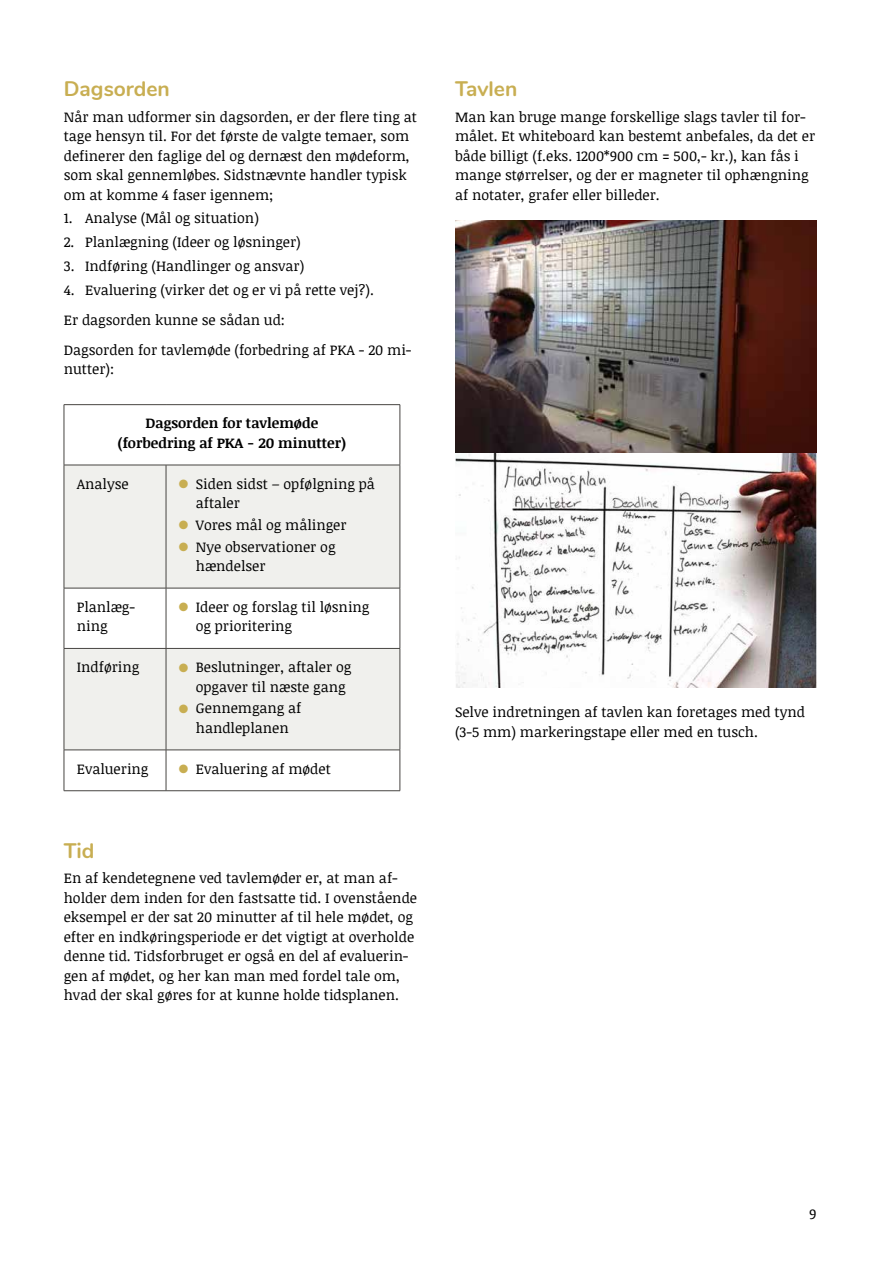
<style>
.page{position:relative;width:893px;height:1263px;background:#fff}
.page>*{position:absolute;margin:0;border:0;box-sizing:border-box;transform-origin:0 0}
.t1{font:700 21px "Nunito";color:#c8ae52}
.t2{font:14.25px/19.5px "Noticia Text";color:#000}
.t3{font:700 14.25px/19.5px "Noticia Text";color:#000;text-align:center}
.s1{color:#c8ae52}
</style>
<div class="page">
<svg style="left:65px;top:405px;width:335px;height:385px"></svg>
<svg style="left:65px;top:466px;width:335px;height:284px;fill:#f0f0ed"></svg>
<hr style="left:166px;top:465px;width:1px;height:123px;background:#474542">
<hr style="left:64px;top:588px;width:102px;height:1px;background:#474542">
<hr style="left:166px;top:588px;width:234px;height:1px;background:#474542">
<hr style="left:166px;top:588px;width:1px;height:60px;background:#474542">
<hr style="left:64px;top:648px;width:102px;height:1px;background:#474542">
<hr style="left:166px;top:648px;width:234px;height:1px;background:#474542">
<hr style="left:166px;top:649px;width:1px;height:101px;background:#474542">
<hr style="left:64px;top:750px;width:102px;height:1px;background:#474542">
<hr style="left:166px;top:750px;width:234px;height:1px;background:#474542">
<hr style="left:166px;top:750px;width:1px;height:40px;background:#474542">
<hr style="left:64px;top:465px;width:1px;height:123px;background:#474542">
<hr style="left:400px;top:465px;width:1px;height:123px;background:#474542">
<hr style="left:64px;top:588px;width:1px;height:60px;background:#474542">
<hr style="left:400px;top:588px;width:1px;height:60px;background:#474542">
<hr style="left:64px;top:649px;width:1px;height:101px;background:#474542">
<hr style="left:400px;top:649px;width:1px;height:101px;background:#474542">
<hr style="left:64px;top:750px;width:1px;height:40px;background:#474542">
<hr style="left:400px;top:750px;width:1px;height:40px;background:#474542">
<hr style="left:64px;top:790px;width:102px;height:1px;background:#474542">
<hr style="left:166px;top:790px;width:234px;height:1px;background:#474542">
<hr style="left:64px;top:404px;width:102px;height:1px;background:#474542">
<hr style="left:64px;top:405px;width:1px;height:60px;background:#474542">
<hr style="left:166px;top:404px;width:234px;height:1px;background:#474542">
<hr style="left:400px;top:405px;width:1px;height:60px;background:#474542">
<hr style="left:64px;top:465px;width:102px;height:1px;background:#474542">
<hr style="left:166px;top:465px;width:234px;height:1px;background:#474542">
<img style="left:455px;top:220px;width:361px;height:468px">
<h1 class="t1" style="left:64px;top:73px;width:108px">Dagsorden</h1>
<p class="t2" style="left:64px;top:106px;width:355px">Når man udformer sin dagsorden, er der flere ting at tage hensyn til. For det første de valgte temaer, som definerer den faglige del og dernæst den mødeform, som skal gennemløbes. Sidstnævnte handler typisk om at komme 4 faser igennem;</p>
<p class="t2" style="left:64px;top:208px;width:197px">1. Analyse (Mål og situation)</p>
<p class="t2" style="left:64px;top:232px;width:239px">2. Planlægning (Ideer og løsninger)</p>
<p class="t2" style="left:64px;top:256px;width:242px">3. Indføring (Handlinger og ansvar)</p>
<p class="t2" style="left:64px;top:274px;width:349px;line-height:30.2px">4. Evaluering (virker det og er vi på rette vej?).<br>Er dagsorden kunne se sådan ud:<br>Dagsorden for tavlemøde (forbedring af PKA - 20 mi-</p>
<p class="t2" style="left:64px;top:359px;width:52px">nutter):</p>
<p class="t3" style="left:118px;top:413px;width:230px">Dagsorden for tavlemøde (forbedring af PKA - 20 minutter)</p>
<p class="t2" style="left:77px;top:474px;width:53px">Analyse</p>
<p class="t2" style="left:196px;top:474px;width:181px;text-indent:-17px"><span class="s1">●</span> Siden sidst – opfølgning på aftaler</p>
<p class="t2" style="left:179px;top:515px;width:169px"><span class="s1">●</span> Vores mål og målinger</p>
<p class="t2" style="left:196px;top:536px;width:141px;text-indent:-17px"><span class="s1">●</span> Nye observationer og hændelser</p>
<p class="t2" style="left:77px;top:597px;width:60px">Planlæg&shy;ning</p>
<p class="t2" style="left:196px;top:597px;width:175px;text-indent:-17px"><span class="s1">●</span> Ideer og forslag til løsning og prioritering</p>
<p class="t2" style="left:77px;top:657px;width:64px">Indføring</p>
<p class="t2" style="left:196px;top:657px;width:157px;text-indent:-17px"><span class="s1">●</span> Beslutninger, aftaler og opgaver til næste gang</p>
<p class="t2" style="left:179px;top:698px;width:124px;text-align:center"><span class="s1">●</span> Gennemgang af handleplanen</p>
<p class="t2" style="left:77px;top:758px;width:73px">Evaluering</p>
<p class="t2" style="left:179px;top:758px;width:154px"><span class="s1">●</span> Evaluering af mødet</p>
<h1 class="t1" style="left:64px;top:835px;width:32px">Tid</h1>
<p class="t2" style="left:64px;top:868px;width:355px">En af kendetegnene ved tavlemøder er, at man af&shy;holder dem inden for den fastsatte tid. I ovenstående eksempel er der sat 20 minutter af til hele mødet, og efter en indkøringsperiode er det vigtigt at overholde denne tid. Tidsforbruget er også en del af evaluerin&shy;gen af mødet, og her kan man med fordel tale om, hvad der skal gøres for at kunne holde tidsplanen.</p>
<h1 class="t1" style="left:455px;top:73px;width:64px">Tavlen</h1>
<p class="t2" style="left:455px;top:106px;width:362px">Man kan bruge mange forskellige slags tavler til for&shy;målet. Et whiteboard kan bestemt anbefales, da det er både billigt (f.eks. 1200*900 cm = 500,- kr.), kan fås i mange størrelser, og der er magneter til ophængning af notater, grafer eller billeder.</p>
<p class="t2" style="left:455px;top:702px;width:351px">Selve indretningen af tavlen kan foretages med tynd (3-5 mm) markeringstape eller med en tusch.</p>
<p class="t2" style="left:809px;top:1203px;width:9px">9</p>
</div>
